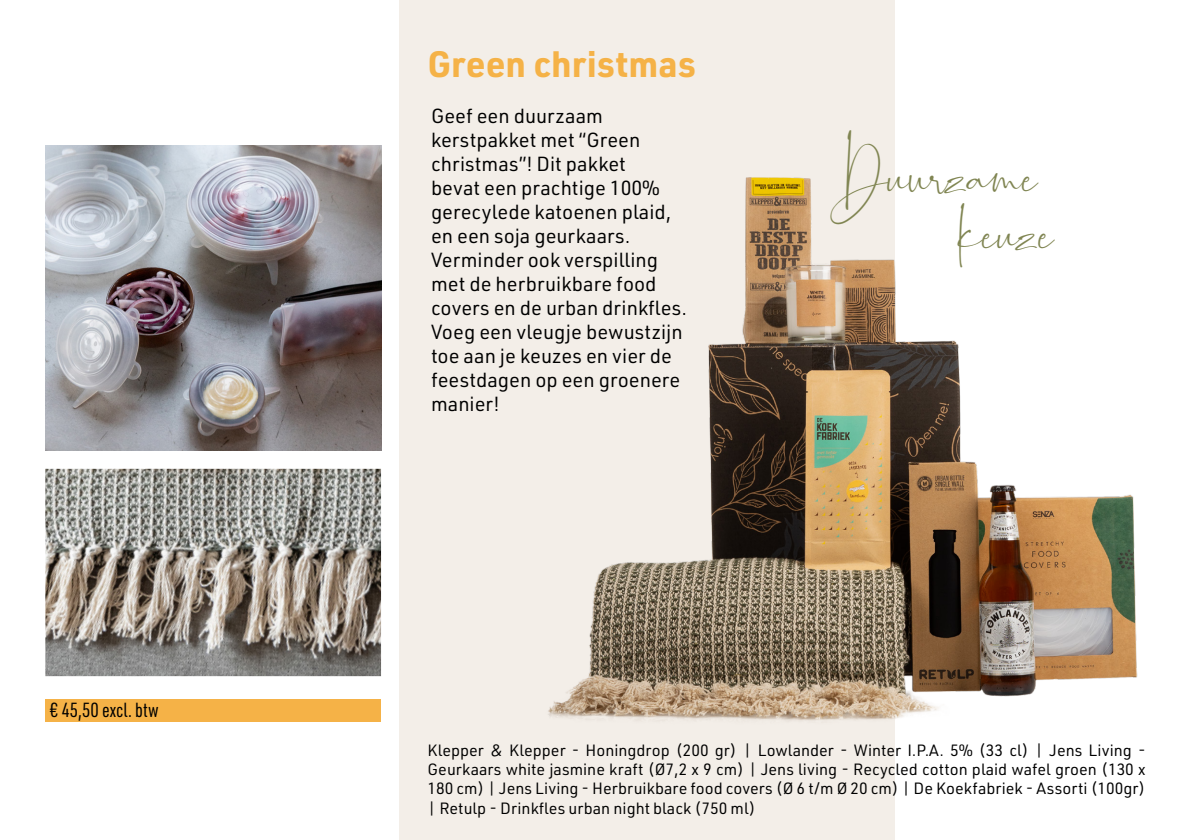
<style>
.page{position:relative;width:1191px;height:840px;background:#fff}
.page>*{position:absolute;margin:0;border:0;box-sizing:border-box;transform-origin:0 0}
.t1{font:700 36px "URWDIN";color:#f5b247}
.t2{font:28px "Romantically";color:#808552}
.t3{font:20px/24px "URWDIN";color:#000}
.t4{font:20px "URWDIN Cond";color:#000}
.t5{font:16px/19.2px "URWDIN";color:#000;text-align:justify}
</style>
<div class="page">
<div style="left:399px;top:0;width:495px;height:839px;background:#f3eee8"></div>
<img style="left:548px;top:168px;width:590px;height:560px">
<img style="left:45px;top:145px;width:336px;height:305px">
<img style="left:45px;top:468px;width:336px;height:207px">
<div style="left:46px;top:699px;width:335px;height:22px;background:#f5b247"></div>
<p class="t4" style="left:50px;top:696px;width:110px">€ 45,50 excl. btw</p>
<p class="t1" style="left:427px;top:39px;width:270px">Green christmas</p>
<p class="t3" style="left:431px;top:103px;width:258px">Geef een duurzaam kerstpakket met “Green christmas”! Dit pakket<br>bevat een prachtige 100% gerecylede katoenen plaid, en een soja geurkaars.<br>Verminder ook verspilling met de herbruikbare food covers en de urban drinkfles.<br>Voeg een vleugje bewustzijn toe aan je keuzes en vier de feestdagen op een groenere manier!</p>
<p class="t2" style="left:843px;top:161px;width:196px">Duurzame</p>
<p class="t2" style="left:959px;top:218px;width:96px">keuze</p>
<p class="t5" style="left:427px;top:739px;width:719px">Klepper &amp; Klepper - Honingdrop (200 gr) | Lowlander - Winter I.P.A. 5% (33 cl) | Jens Living - Geurkaars white jasmine kraft (Ø7,2 x 9 cm) | Jens living - Recycled cotton plaid wafel groen (130 x 180 cm) | Jens Living - Herbruikbare food covers (Ø 6 t/m Ø 20 cm) | De Koekfabriek - Assorti (100gr) | Retulp - Drinkfles urban night black (750 ml)</p>
</div>
